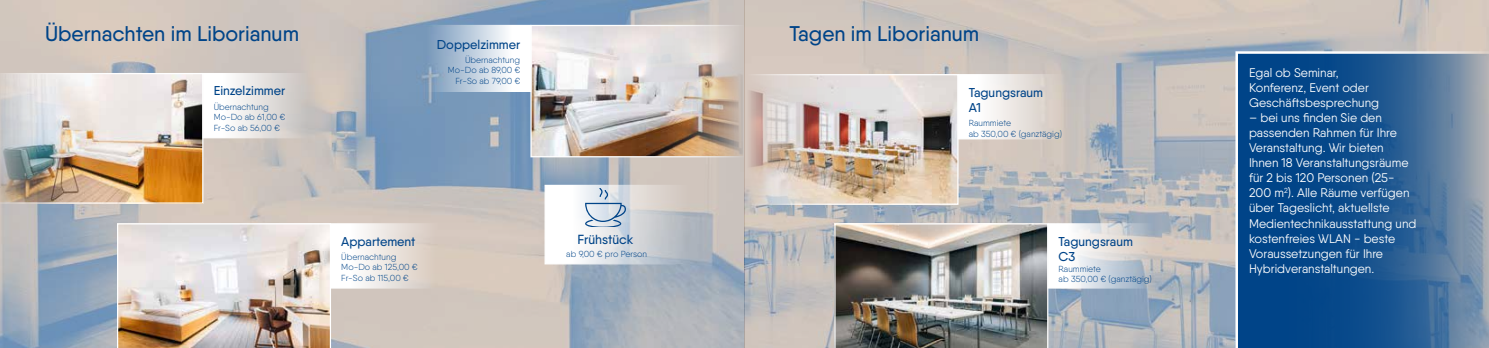
<style>
.page{position:relative;width:1489px;height:348px;background:#fff}
.page>*{position:absolute;margin:0;border:0;box-sizing:border-box;transform-origin:0 0}
.t1{font:500 21.25px "Qanelas";color:#048}
.t2{font:500 13.12px "Qanelas";color:#048}
.t3{font:500 12.88px/15.4px "Qanelas";color:#048}
.t4{font:12.5px/15px "Qanelas";color:#fff}
.t5{font:300 8.75px/10.5px "Qanelas";color:#048}
</style>
<div class="page">
<img style="left:0;top:0;width:1488px;height:347px">
<img style="left:0;top:73px;width:203px;height:130px">
<svg style="left:202px;top:73px;width:147px;height:65px"></svg>
<img style="left:532px;top:27px;width:210px;height:128px">
<div style="left:530px;top:25px;width:214px;height:132px;border:1px solid #fff"></div>
<svg style="left:385px;top:25px;width:146px;height:67px"></svg>
<img style="left:117px;top:223px;width:214px;height:124px">
<div style="left:330px;top:223px;width:146px;height:65px;background:linear-gradient(to right,#fff,#cebdaf);border:1px solid #fff"></div>
<svg style="left:544px;top:184px;width:200px;height:80px"></svg>
<svg style="left:585px;top:188px;width:41px;height:38px;background:#c0cfde"></svg>
<svg style="left:1235px;top:51px;width:253px;height:296px;background:#2b5f94"></svg>
<img style="left:746px;top:76px;width:210px;height:126px">
<div style="left:744px;top:74px;width:214px;height:130px;border:1px solid #fff"></div>
<div style="left:957px;top:74px;width:147px;height:65px;background:linear-gradient(to right,#fff,#bab3ad);border:1px solid #fff"></div>
<img style="left:834px;top:223px;width:214px;height:124px">
<svg style="left:1047px;top:223px;width:146px;height:65px"></svg>
<h1 class="t1" style="left:45px;top:20px;width:255px">Übernachten im Liborianum</h1>
<h1 class="t1" style="left:789px;top:20px;width:191px">Tagen im Liborianum</h1>
<p class="t3" style="left:437px;top:36px;width:85px">Doppelzimmer</p>
<p class="t5" style="left:448px;top:54px;width:74px;text-align:right">Übernachtung<br>Mo-Do ab 89,00 €<br>Fr-So ab 79,00 €</p>
<p class="t3" style="left:214px;top:83px;width:73px">Einzelzimmer</p>
<p class="t5" style="left:214px;top:101px;width:73px">Übernachtung<br>Mo-Do ab 61,00 €<br>Fr-So ab 56,00 €</p>
<p class="t3" style="left:968px;top:84px;width:76px">Tagungsraum<br>A1</p>
<p class="t5" style="left:968px;top:117px;width:95px">Raummiete<br>ab 350,00 € (ganztägig)</p>
<p class="t3" style="left:341px;top:233px;width:76px">Appartement</p>
<p class="t5" style="left:341px;top:251px;width:78px">Übernachtung<br>Mo-Do ab 125,00 €<br>Fr-So ab 115,00 €</p>
<p class="t2" style="left:577px;top:230px;width:57px">Frühstück</p>
<p class="t5" style="left:566px;top:248px;width:82px">ab 9,00 € pro Person</p>
<p class="t3" style="left:1058px;top:233px;width:76px">Tagungsraum<br>C3</p>
<p class="t5" style="left:1058px;top:263px;width:95px">Raummiete<br>ab 350,00 € (ganztägig)</p>
<p class="t4" style="left:1248px;top:65px;width:131px">Egal ob Seminar,<br>Konferenz, Event oder<br>Geschäftsbesprechung</p>
<p class="t4" style="left:1248px;top:110px;width:169px">– bei uns finden Sie den passenden Rahmen für Ihre<br>Veranstaltung. Wir bieten<br>Ihnen 18 Veranstaltungsräume für 2 bis 120 Personen (25-<br>200 m<sup>2</sup>). Alle Räume verfügen über Tageslicht, aktuellste<br>Medientechnikausstattung und kostenfreies WLAN - beste<br>Voraussetzungen für Ihre<br>Hybridveranstaltungen.</p>
</div>
